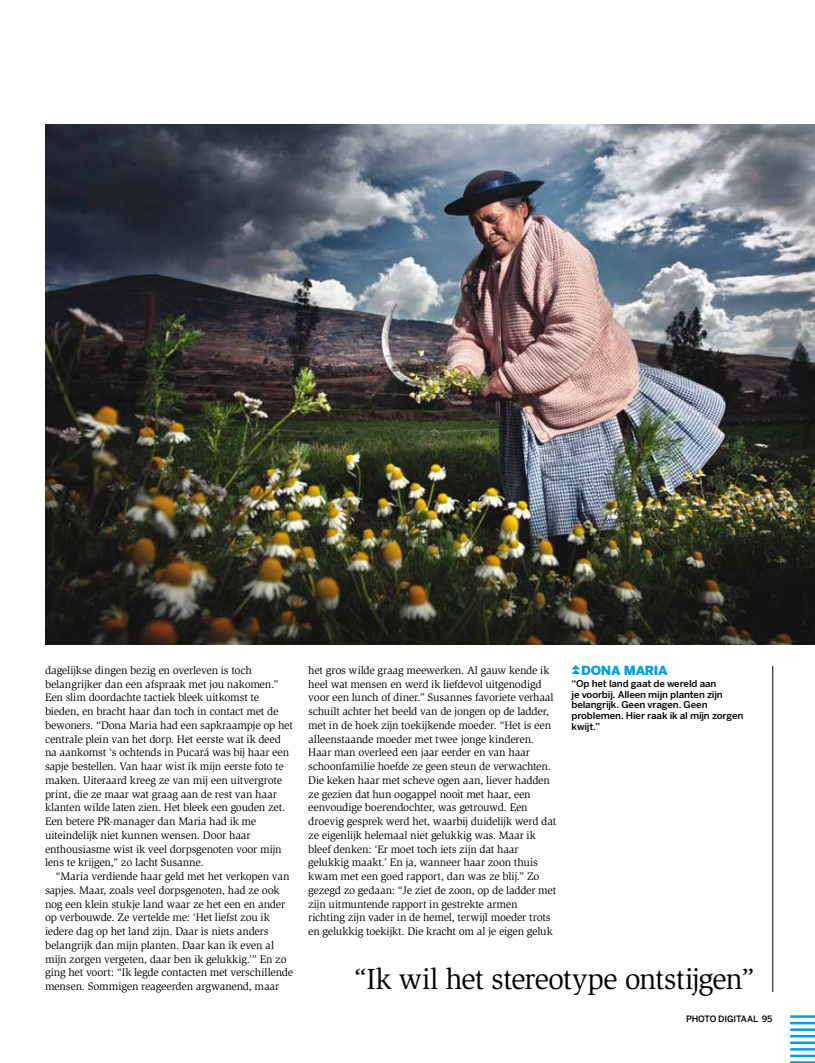
<style>
.page{position:relative;width:815px;height:1063px;background:#fff}
.page>*{position:absolute;margin:0;border:0;box-sizing:border-box;transform-origin:0 0}
.t1{font:30px "Slimbach LT";letter-spacing:-.03em;color:#000}
.t2{font:900 12.5px "Benton Sans";letter-spacing:-.025em;color:#009ee0;scale:1.05 1}
.t3{font:11.25px/13.8px "Slimbach LT";letter-spacing:-.02em;color:#000}
.t4{font:500 9.38px/10.6px "Benton Sans";letter-spacing:-.015em;color:#000;scale:1.05 1}
.t5{font:500 8.75px "Benton Sans";color:#000}
</style>
<div class="page">
<hr style="left:772px;top:666px;width:1px;height:326px;background:#000">
<img style="left:45px;top:124px;width:770px;height:521px">
<hr style="left:790px;top:1015px;width:25px;height:3px;background:#009ee0">
<hr style="left:790px;top:1022px;width:25px;height:2px;background:#009ee0">
<hr style="left:790px;top:1028px;width:25px;height:3px;background:#009ee0">
<hr style="left:790px;top:1035px;width:25px;height:2px;background:#009ee0">
<hr style="left:790px;top:1042px;width:25px;height:2px;background:#009ee0">
<hr style="left:790px;top:1048px;width:25px;height:3px;background:#009ee0">
<hr style="left:790px;top:1055px;width:25px;height:2px;background:#009ee0">
<hr style="left:790px;top:1061px;width:25px;height:2px;background:#009ee0">
<p class="t3" style="left:45px;top:663px;width:249px">dagelijkse dingen bezig en overleven is toch belangrijker dan een afspraak met jou nakomen.” Een slim doordachte tactiek bleek uitkomst te bieden, en bracht haar dan toch in contact met de bewoners. “Dona Maria had een sapkraampje op het centrale plein van het dorp. Het eerste wat ik deed na aankomst ‘s ochtends in Pucará was bij haar een sapje bestellen. Van haar wist ik mijn eerste foto te maken. Uiteraard kreeg ze van mij een uitvergrote print, die ze maar wat graag aan de rest van haar klanten wilde laten zien. Het bleek een gouden zet.<br>Een betere PR-manager dan Maria had ik me uiteindelijk niet kunnen wensen. Door haar enthousiasme wist ik veel dorpsgenoten voor mijn lens te krijgen,” zo lacht Susanne.</p>
<p class="t3" style="left:45px;top:870px;width:250px;text-indent:11px">“Maria verdiende haar geld met het verkopen van sapjes. Maar, zoals veel dorpsgenoten, had ze ook nog een klein stukje land waar ze het een en ander op verbouwde. Ze vertelde me: ‘Het liefst zou ik iedere dag op het land zijn. Daar is niets anders belangrijk dan mijn planten. Daar kan ik even al mijn zorgen vergeten, daar ben ik gelukkig.’” En zo ging het voort: “Ik legde contacten met verschillende mensen. Sommigen reageerden argwanend, maar</p>
<p class="t3" style="left:308px;top:663px;width:250px">het gros wilde graag meewerken. Al gauw kende ik heel wat mensen en werd ik liefdevol uitgenodigd voor een lunch of diner.” Susannes favoriete verhaal schuilt achter het beeld van de jongen op de ladder, met in de hoek zijn toekijkende moeder. “Het is een alleenstaande moeder met twee jonge kinderen.<br>Haar man overleed een jaar eerder en van haar schoonfamilie hoefde ze geen steun de verwachten.<br>Die keken haar met scheve ogen aan, liever hadden ze gezien dat hun oogappel nooit met haar, een eenvoudige boerendochter, was getrouwd. Een droevig gesprek werd het, waarbij duidelijk werd dat ze eigenlijk helemaal niet gelukkig was. Maar ik bleef denken: ‘Er moet toch iets zijn dat haar gelukkig maakt.’ En ja, wanneer haar zoon thuis kwam met een goed rapport, dan was ze blij.” Zo gezegd zo gedaan: “Je ziet de zoon, op de ladder met zijn uitmuntende rapport in gestrekte armen richting zijn vader in de hemel, terwijl moeder trots en gelukkig toekijkt. Die kracht om al je eigen geluk</p>
<p class="t2" style="left:581px;top:663px;width:84px">DONA MARIA</p>
<p class="t4" style="left:571px;top:678px;width:165px">“Op het land gaat de wereld aan<br>je voorbij. Alleen mijn planten zijn belangrijk. Geen vragen. Geen problemen. Hier raak ik al mijn zorgen kwijt.”</p>
<h1 class="t1" style="left:353px;top:962px;width:403px">“Ik wil het stereotype ontstijgen”</h1>
<p class="t5" style="left:686px;top:1014px;width:88px">photo dig itaal 95</p>
</div>
